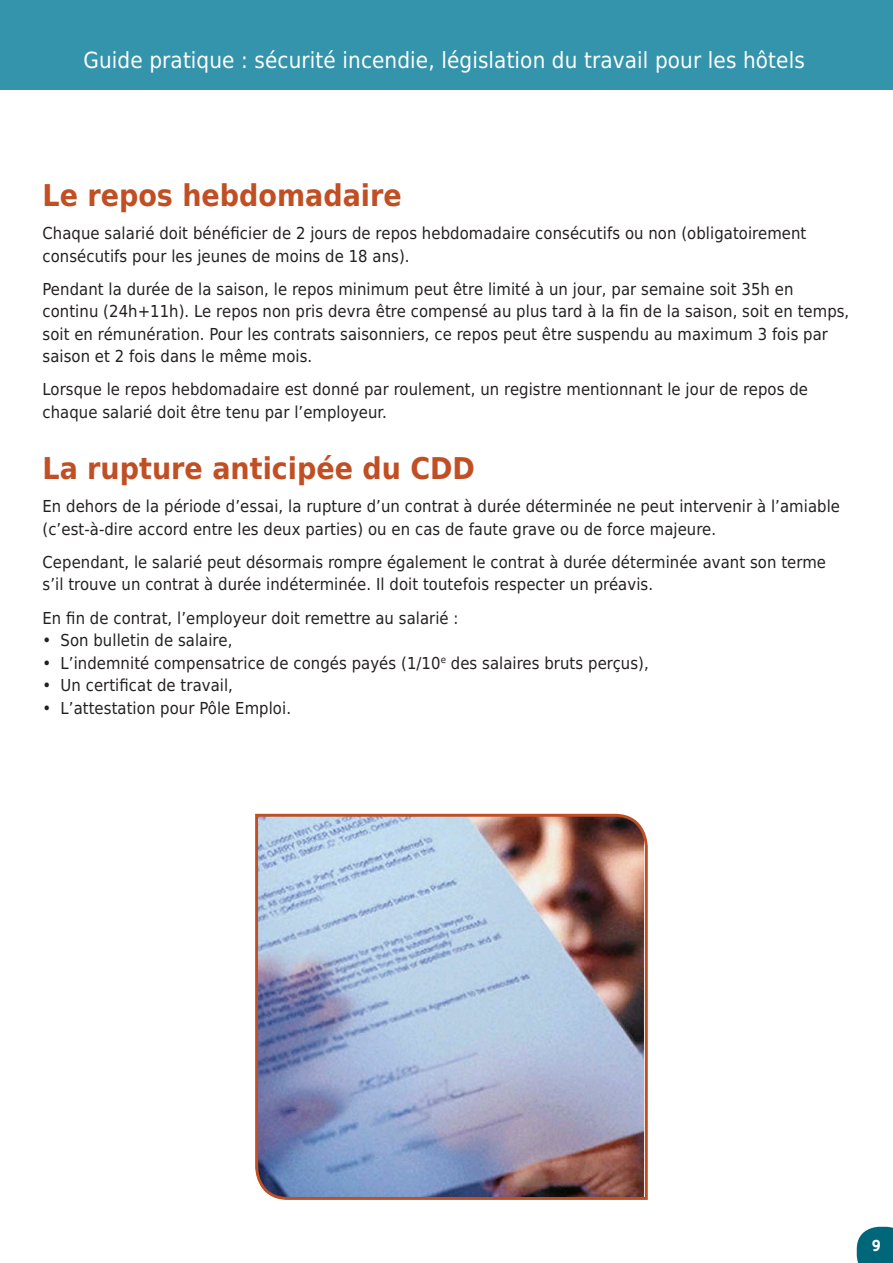
<style>
.page{position:relative;width:893px;height:1263px;background:#fff}
.page>*{position:absolute;margin:0;border:0;box-sizing:border-box;transform-origin:0 0}
.SOUS_TITRE_paragraph{font:700 30px "DejaVu Sans Condensed";color:#c04f24}
.TITRE_rubrique_haut{font:22.35px "DejaVu Sans Condensed";letter-spacing:.005em;color:#fff}
.Texte_normal{font:16.5px/22.5px "DejaVu Sans Condensed";letter-spacing:.005em;color:#231f20}
.t1{font:700 15.75px "Ligurino";color:#fff}
</style>
<div class="page">
<svg style="left:857px;top:1227px;width:36px;height:36px"></svg>
<div style="left:0;top:0;width:893px;height:90px;background:#3494ac"></div>
<img style="left:255px;top:813px;width:393px;height:387px">
<p class="TITRE_rubrique_haut" style="left:84px;top:42px;width:723px">Guide pratique : sécurité incendie, législation du travail pour les hôtels</p>
<p class="SOUS_TITRE_paragraph" style="left:43px;top:171px;width:361px">Le repos hebdomadaire</p>
<p class="Texte_normal" style="left:43px;top:222px;width:765px">Chaque salarié doit bénéficier de 2 jours de repos hebdomadaire consécutifs ou non (obligatoirement consécutifs pour les jeunes de moins de 18 ans).</p>
<p class="Texte_normal" style="left:43px;top:277px;width:808px">Pendant la durée de la saison, le repos minimum peut être limité à un jour, par semaine soit 35h en continu (24h+11h). Le repos non pris devra être compensé au plus tard à la fin de la saison, soit en temps, soit en rémunération. Pour les contrats saisonniers, ce repos peut être suspendu au maximum 3 fois par saison et 2 fois dans le même mois.</p>
<p class="Texte_normal" style="left:43px;top:378px;width:767px">Lorsque le repos hebdomadaire est donné par roulement, un registre mentionnant le jour de repos de chaque salarié doit être tenu par l’employeur.</p>
<p class="SOUS_TITRE_paragraph" style="left:43px;top:444px;width:434px">La rupture anticipée du CDD</p>
<p class="Texte_normal" style="left:43px;top:495px;width:799px">En dehors de la période d’essai, la rupture d’un contrat à durée déterminée ne peut intervenir à l’amiable (c’est-à-dire accord entre les deux parties) ou en cas de faute grave ou de force majeure.</p>
<p class="Texte_normal" style="left:43px;top:550px;width:785px">Cependant, le salarié peut désormais rompre également le contrat à durée déterminée avant son terme s’il trouve un contrat à durée indéterminée. Il doit toutefois respecter un préavis.</p>
<p class="Texte_normal" style="left:43px;top:606px;width:418px">En fin de contrat, l’employeur doit remettre au salarié :</p>
<p class="Texte_normal" style="left:43px;top:628px;width:191px">• Son bulletin de salaire,</p>
<p class="Texte_normal" style="left:43px;top:651px;width:608px">• L’indemnité compensatrice de congés payés (1/10<sup>e</sup> des salaires bruts perçus),</p>
<p class="Texte_normal" style="left:43px;top:673px;width:192px">• Un certificat de travail,</p>
<p class="Texte_normal" style="left:43px;top:696px;width:250px">• L’attestation pour Pôle Emploi.</p>
<p class="t1" style="left:872px;top:1236px;width:10px">9</p>
</div>
